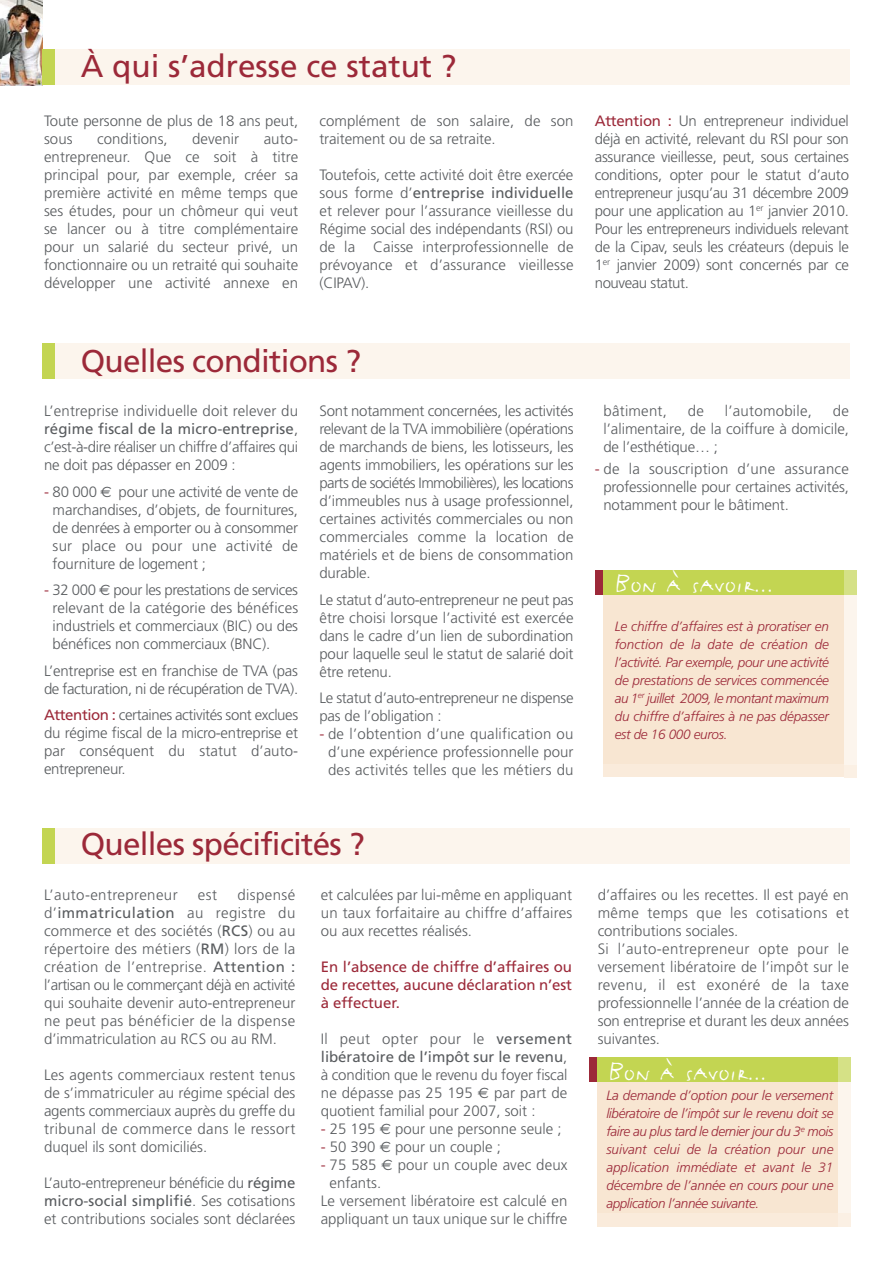
<style>
.page{position:relative;width:893px;height:1263px;background:#fff}
.page>*{position:absolute;margin:0;border:0;box-sizing:border-box;transform-origin:0 0}
.t1{font:33px "FF Justlefthand Caps";color:#fff}
.t2{font:31.5px "Frutiger";letter-spacing:-.025em;color:#9c2939}
.t3{font:31.5px "Frutiger";color:#9c2939}
.t4{font:300 15px/18px "Frutiger";color:#595c5f;text-align:justify}
.t5{font:15px/18px "Frutiger";letter-spacing:-.005em;color:#9c2939;text-align:justify}
.t6{font:300 15px/18px "Frutiger";letter-spacing:-.025em;color:#595c5f}
.t7{font:300 15px/18px "Frutiger";letter-spacing:-.02em;color:#595c5f}
.t8{font:300 15px "Frutiger";letter-spacing:.025em;color:#595c5f}
.t9{font:italic 300 13.5px/18px "Frutiger";letter-spacing:-.015em;color:#9c2939;text-align:justify}
.s1{font-weight:400}
.s2{font-weight:400;color:#9c2939}
.s3{color:#9c2939}
.s4{font-family:"Euro Sans";font-weight:400}
</style>
<div class="page">
<div style="left:844px;top:570px;width:13px;height:196px;background:#fcf5ed"></div>
<img style="left:0;top:0;width:43px;height:85px">
<div style="left:43px;top:343px;width:807px;height:36px;background:#fcf5ed"></div>
<div style="left:43px;top:343px;width:12px;height:36px;background:#c3d552"></div>
<div style="left:43px;top:49px;width:807px;height:36px;background:#fcf5ed"></div>
<div style="left:43px;top:49px;width:12px;height:36px;background:#c3d552"></div>
<div style="left:43px;top:828px;width:807px;height:36px;background:#fcf5ed"></div>
<div style="left:43px;top:828px;width:12px;height:36px;background:#c3d552"></div>
<div style="left:604px;top:570px;width:240px;height:195px;background:#f8e6d2"></div>
<div style="left:595px;top:570px;width:23px;height:25px;background:#9c2939"></div>
<div style="left:604px;top:570px;width:240px;height:25px;background:#c3d552"></div>
<div style="left:844px;top:570px;width:13px;height:25px;background:#d5e186"></div>
<div style="left:597px;top:1081px;width:241px;height:134px;background:#f8e6d2"></div>
<div style="left:838px;top:1082px;width:12px;height:132px;background:#fcf5ed"></div>
<div style="left:589px;top:1057px;width:23px;height:25px;background:#9c2939"></div>
<div style="left:597px;top:1057px;width:241px;height:25px;background:#c3d552"></div>
<div style="left:838px;top:1057px;width:12px;height:25px;background:#d5e186"></div>
<div style="left:597px;top:1214px;width:241px;height:13px;background:#faebdb"></div>
<div style="left:838px;top:1214px;width:12px;height:13px;background:#fbf0e4"></div>
<div style="left:604px;top:764px;width:240px;height:13px;background:#faebdb"></div>
<div style="left:844px;top:765px;width:13px;height:12px;background:#fbf0e4"></div>
<h2 class="t3" style="left:81px;top:53px;width:377px">À qui s’adresse ce statut ?</h2>
<p class="t4" style="left:44px;top:113px;width:256px">Toute personne de plus de 18 ans peut, sous</p>
<p class="t4" style="left:97px;top:131px;width:72px">conditions,</p>
<p class="t4" style="left:192px;top:131px;width:49px">devenir</p>
<p class="t4" style="left:44px;top:131px;width:256px;text-indent:220px">auto&shy;entrepreneur. Que ce soit à titre principal pour, par exemple, créer sa première activité en même temps que ses études, pour un chômeur qui veut se lancer ou à titre complémentaire pour un salarié du secteur privé, un fonctionnaire ou un retraité qui souhaite développer une activité annexe en</p>
<p class="t4" style="left:319px;top:113px;width:256px">complément de son salaire, de son traitement ou de sa retraite.</p>
<p class="t4" style="left:319px;top:167px;width:256px">Toutefois, cette activité doit être exercée sous forme d’<span class="s1">entreprise individuelle </span>et relever pour l’assurance vieillesse du Régime social des indépendants (RSI) ou de la Caisse interprofessionnelle de prévoyance et d’assurance vieillesse (CIPAV).</p>
<p class="t4" style="left:595px;top:113px;width:256px"><span class="s2">Attention :</span> Un entrepreneur individuel déjà en activité, relevant du RSI pour son assurance vieillesse, peut, sous certaines conditions, opter pour le statut d’auto entrepreneur jusqu’au 31 décembre 2009 pour une application au 1<sup>er</sup> janvier 2010.<br>Pour les entrepreneurs individuels relevant de la Cipav, seuls les créateurs (depuis le 1<sup>er</sup> janvier 2009) sont concernés par ce nouveau statut.</p>
<h2 class="t2" style="left:81px;top:349px;width:282px">Quelles conditions ?</h2>
<p class="t4" style="left:44px;top:403px;width:256px">L’entreprise individuelle doit relever du <span class="s1">régime fiscal de la micro-entreprise</span>, c’est-à-dire réaliser un chiffre d’affaires qui ne doit pas dépasser en 2009 :</p>
<p class="t4" style="left:53px;top:484px;width:247px;text-indent:-9px"><span class="s3">-</span> 80 000 <span class="s4">€</span> pour une activité de vente de marchandises, d’objets, de fournitures, de denrées à emporter ou à consommer sur place ou pour une activité de fourniture de logement ;</p>
<p class="t4" style="left:53px;top:582px;width:247px;text-indent:-9px"><span class="s3">-</span> 32 000 <span class="s4">€</span> pour les prestations de services relevant de la catégorie des bénéfices industriels et commerciaux (BIC) ou des bénéfices non commerciaux (BNC).</p>
<p class="t6" style="left:44px;top:663px;width:256px">L’entreprise est en franchise de TVA (pas de facturation, ni de récupération de TVA).</p>
<p class="t4" style="left:44px;top:707px;width:256px"><span class="s2">Attention :</span> certaines activités sont exclues du régime fiscal de la micro-entreprise et par conséquent du statut d’auto&shy;entrepreneur.</p>
<p class="t4" style="left:319px;top:403px;width:256px">Sont notamment concernées, les activités relevant de la TVA immobilière (opérations de marchands de biens, les lotisseurs, les agents immobiliers, les opérations sur les parts de sociétés Immobilières), les locations d’immeubles nus à usage professionnel, certaines activités commerciales ou non commerciales comme la location de matériels et de biens de consommation durable.</p>
<p class="t4" style="left:319px;top:592px;width:256px">Le statut d’auto-entrepreneur ne peut pas être choisi lorsque l’activité est exercée dans le cadre d’un lien de subordination pour laquelle seul le statut de salarié doit être retenu.</p>
<p class="t7" style="left:319px;top:690px;width:256px">Le statut d’auto-entrepreneur ne dispense pas de l’obligation :</p>
<p class="t4" style="left:319px;top:726px;width:256px;text-align:center"><span class="s3">-</span> de l’obtention d’une qualification ou d’une expérience professionnelle pour des activités telles que les métiers du</p>
<h2 class="t2" style="left:81px;top:831px;width:286px">Quelles spécificités ?</h2>
<p class="t8" style="left:44px;top:889px;width:135px">L’auto-entrepreneur</p>
<p class="t4" style="left:198px;top:887px;width:21px">est</p>
<p class="t4" style="left:44px;top:887px;width:253px;text-indent:193px">dispensé d’<span class="s1">immatriculation</span> au registre du commerce et des sociétés (<span class="s1">RCS</span>) ou au répertoire des métiers (<span class="s1">RM</span>) lors de la création de l’entreprise. <span class="s1">Attention : </span>l’artisan ou le commerçant déjà en activité qui souhaite devenir auto-entrepreneur ne peut pas bénéficier de la dispense d’immatriculation au RCS ou au RM.</p>
<p class="t4" style="left:44px;top:1067px;width:253px">Les agents commerciaux restent tenus de s’immatriculer au régime spécial des agents commerciaux auprès du greffe du tribunal de commerce dans le ressort duquel ils sont domiciliés.</p>
<p class="t4" style="left:44px;top:1175px;width:253px">L’auto-entrepreneur bénéficie du <span class="s1">régime micro-social simplifié</span>. Ses cotisations et contributions sociales sont déclarées</p>
<p class="t4" style="left:321px;top:887px;width:253px">et calculées par lui-même en appliquant un taux forfaitaire au chiffre d’affaires ou aux recettes réalisés.</p>
<p class="t5" style="left:321px;top:959px;width:253px">En l’absence de chiffre d’affaires ou de recettes, aucune déclaration n’est à effectuer.</p>
<p class="t4" style="left:321px;top:1031px;width:253px;text-align:left">Il peut opter pour le <span class="s1">versement libératoire de l’impôt sur le revenu</span>, à condition que le revenu du foyer fiscal ne dépasse pas 25 195 <span class="s4">€</span> par part de quotient familial pour 2007, soit :</p>
<p class="t4" style="left:321px;top:1121px;width:242px"><span class="s3">-</span> 25 195 <span class="s4">€</span> pour une personne seule ;</p>
<p class="t4" style="left:321px;top:1139px;width:182px"><span class="s3">-</span> 50 390 <span class="s4">€</span> pour un couple ;</p>
<p class="t4" style="left:321px;top:1157px;width:248px"><span class="s3">-</span> 75 585 <span class="s4">€</span> pour un couple avec deux</p>
<p class="t4" style="left:330px;top:1175px;width:53px">enfants.</p>
<p class="t4" style="left:321px;top:1193px;width:248px">Le versement libératoire est calculé en</p>
<p class="t4" style="left:321px;top:1211px;width:248px">appliquant un taux unique sur le chiffre</p>
<p class="t4" style="left:603px;top:403px;width:247px;text-indent:229px">de l’alimentaire, de la coiffure à domicile, de l’esthétique… ;</p>
<p class="t4" style="left:603px;top:461px;width:247px;text-indent:-9px"><span class="s3">-</span> de la souscription d’une assurance professionnelle pour certaines activités, notamment pour le bâtiment.</p>
<p class="t4" style="left:603px;top:403px;width:65px">bâtiment,</p>
<p class="t4" style="left:688px;top:403px;width:18px">de</p>
<p class="t4" style="left:725px;top:403px;width:89px">l’automobile,</p>
<h1 class="t1" style="left:615px;top:561px;width:160px">Bon à savoir...</h1>
<p class="t9" style="left:615px;top:618px;width:216px">Le chiffre d’affaires est à proratiser en fonction de la date de création de l’activité. Par exemple, pour une activité de prestations de services commencée au 1<sup>er</sup> juillet 2009, le montant maximum du chiffre d’affaires à ne pas dépasser est de 16 000 euros.</p>
<p class="t4" style="left:598px;top:887px;width:253px;text-align:left">d’affaires ou les recettes. Il est payé en même temps que les cotisations et contributions sociales.<br>Si l’auto-entrepreneur opte pour le versement libératoire de l’impôt sur le revenu, il est exonéré de la taxe professionnelle l’année de la création de son entreprise et durant les deux années suivantes.</p>
<h1 class="t1" style="left:608px;top:1049px;width:160px">Bon à savoir...</h1>
<p class="t9" style="left:606px;top:1088px;width:229px">La demande d’option pour le versement libératoire de l’impôt sur le revenu doit se faire au plus tard le dernier jour du 3<sup>e</sup> mois suivant celui de la création pour une application immédiate et avant le 31 décembre de l’année en cours pour une application l’année suivante.</p>
</div>
